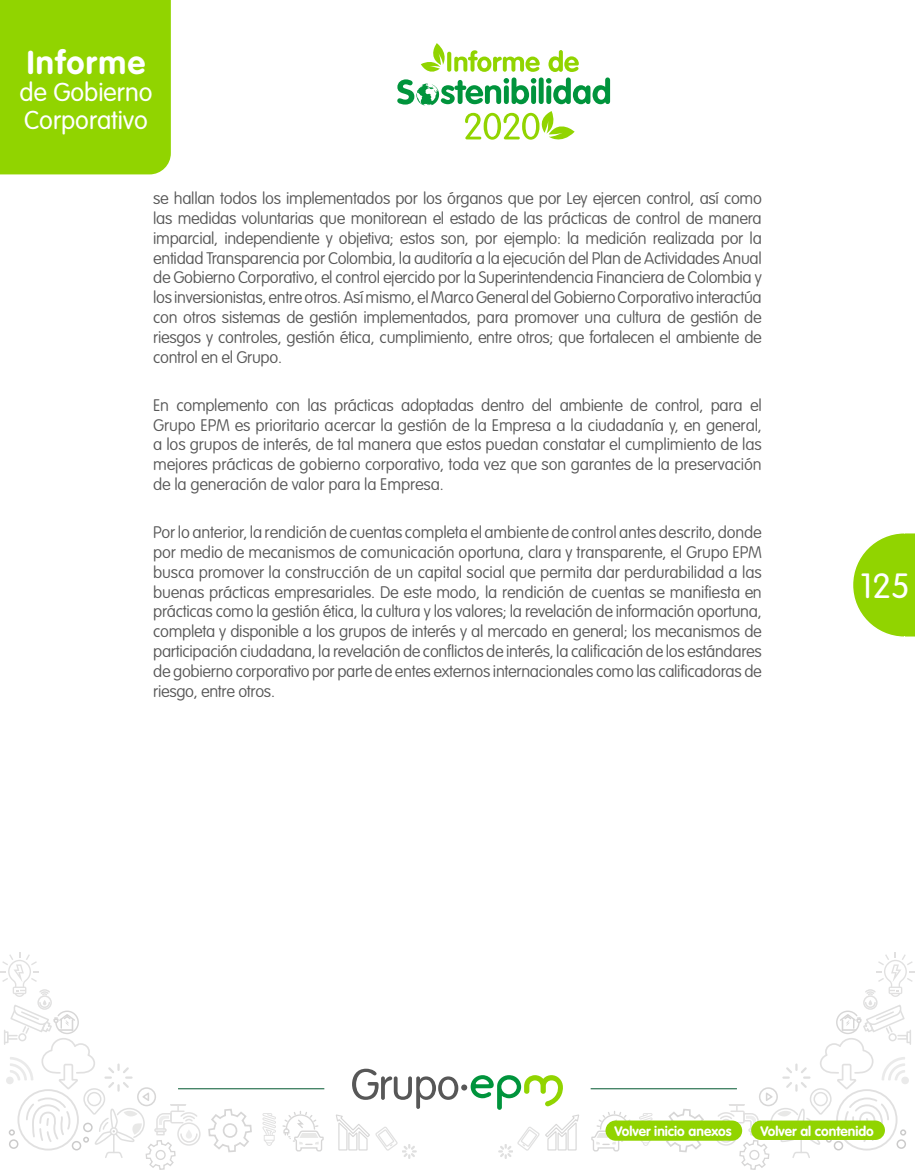
<style>
.page{position:relative;width:915px;height:1170px;background:#fff}
.page>*{position:absolute;margin:0;border:0;box-sizing:border-box;transform-origin:0 0}
.t1{font:300 34.5px "VAG Rounded Std";color:#fff}
.t2{font:700 32.55px "VAG Rounded Std";letter-spacing:.04em;color:#fff}
.t3{font:300 25.5px/27px "VAG Rounded Std";color:#fff}
.t4{font:100 16.5px/19.8px "VAG Rounded Std";letter-spacing:-.02em;color:#575757;text-align:justify}
.t5{font:700 13.65px "VAG Rounded Std";color:#fff}
</style>
<div class="page">
<svg style="left:591px;top:1111px;width:41px;height:40px"></svg>
<svg style="left:662px;top:1109px;width:44px;height:43px"></svg>
<svg style="left:638px;top:1113px;width:14px;height:32px"></svg>
<svg style="left:716px;top:952px;width:198px;height:217px"></svg>
<svg style="left:282px;top:1111px;width:41px;height:40px"></svg>
<div style="left:177px;top:1122px;width:23px;height:23px;border:2px solid #9b9a9a;border-radius:50%"></div>
<svg style="left:208px;top:1109px;width:44px;height:43px"></svg>
<svg style="left:262px;top:1113px;width:14px;height:32px"></svg>
<svg style="left:0;top:952px;width:199px;height:217px"></svg>
<div style="left:0;top:0;width:171px;height:174px;background:#91d400"></div>
<svg style="left:397px;top:43px;width:213px;height:97px"></svg>
<svg style="left:336px;top:1068px;width:243px;height:90px"></svg>
<hr style="left:590px;top:1088px;width:146px;height:1px;background:#00572e">
<hr style="left:178px;top:1088px;width:146px;height:1px;background:#00572e">
<div style="left:750px;top:1120px;width:134px;height:19px;background:#91d400;border-radius:10px"></div>
<div style="left:605px;top:1120px;width:137px;height:20px;background:#91d400;border-radius:10px"></div>
<svg style="left:853px;top:533px;width:61px;height:104px"></svg>
<h2 class="t2" style="left:27px;top:44px;width:120px">Informe</h2>
<h3 class="t3" style="left:19px;top:80px;width:134px">de Gobierno<br>Corporativo</h3>
<p class="t4" style="left:153px;top:189px;width:610px">se hallan todos los implementados por los órganos que por Ley ejercen control, así como las medidas voluntarias que monitorean el estado de las prácticas de control de manera imparcial, independiente y objetiva; estos son, por ejemplo: la medición realizada por la entidad Transparencia por Colombia, la auditoría a la ejecución del Plan de Actividades Anual de Gobierno Corporativo, el control ejercido por la Superintendencia Financiera de Colombia y los inversionistas, entre otros. Así mismo, el Marco General del Gobierno Corporativo interactúa con otros sistemas de gestión implementados, para promover una cultura de gestión de riesgos y controles, gestión ética, cumplimiento, entre otros; que fortalecen el ambiente de control en el Grupo.</p>
<p class="t4" style="left:153px;top:395px;width:610px">En complemento con las prácticas adoptadas dentro del ambiente de control, para el Grupo EPM es prioritario acercar la gestión de la Empresa a la ciudadanía y, en general, a los grupos de interés, de tal manera que estos puedan constatar el cumplimiento de las mejores prácticas de gobierno corporativo, toda vez que son garantes de la preservación de la generación de valor para la Empresa.</p>
<p class="t4" style="left:153px;top:523px;width:610px">Por lo anterior, la rendición de cuentas completa el ambiente de control antes descrito, donde por medio de mecanismos de comunicación oportuna, clara y transparente, el Grupo EPM busca promover la construcción de un capital social que permita dar perdurabilidad a las buenas prácticas empresariales. De este modo, la rendición de cuentas se manifiesta en prácticas como la gestión ética, la cultura y los valores; la revelación de información oportuna, completa y disponible a los grupos de interés y al mercado en general; los mecanismos de participación ciudadana, la revelación de conflictos de interés, la calificación de los estándares de gobierno corporativo por parte de entes externos internacionales como las calificadoras de riesgo, entre otros.</p>
<h1 class="t1" style="left:860px;top:566px;width:51px">125</h1>
<p class="t5" style="left:614px;top:1122px;width:118px">Volver inicio anexos</p>
<p class="t5" style="left:760px;top:1122px;width:115px">Volver al contenido</p>
</div>
